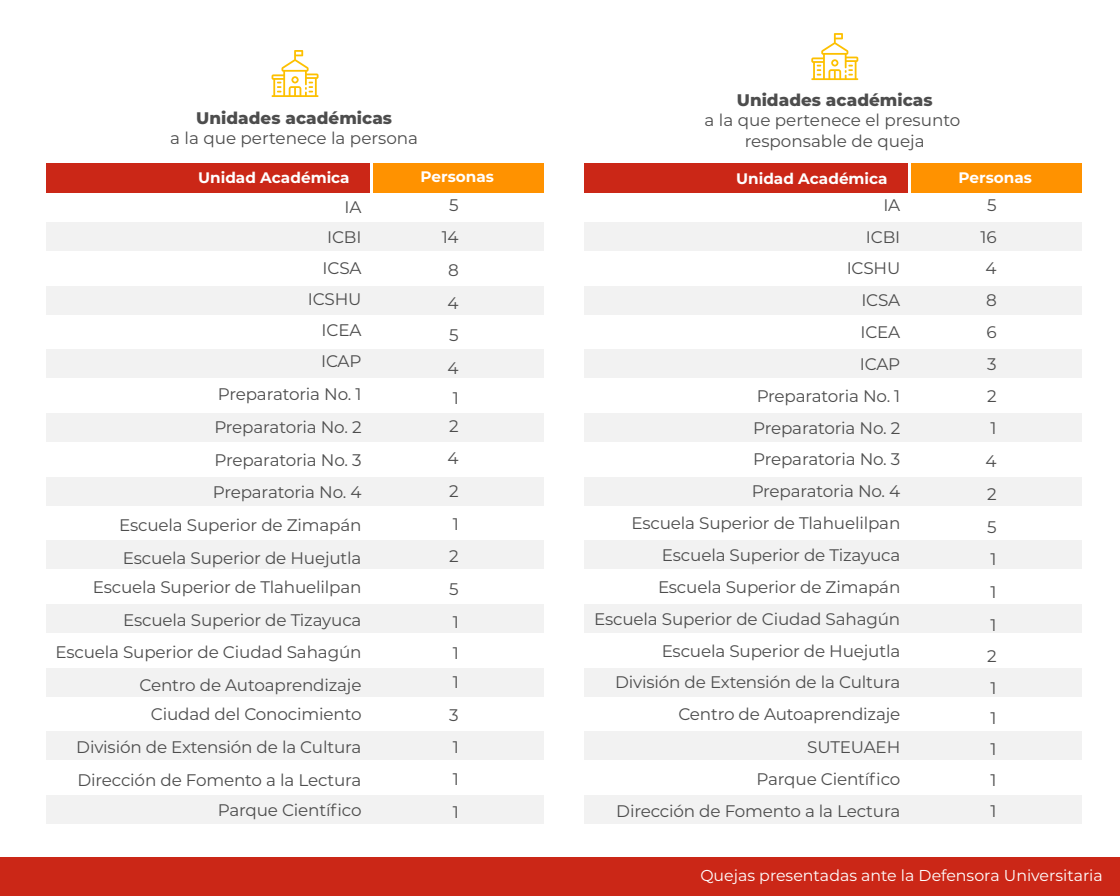
<style>
.page{position:relative;width:1120px;height:896px;background:#fff}
.page>*{position:absolute;margin:0;border:0;box-sizing:border-box;transform-origin:0 0}
.t1{font:16.8px/32.7px "Montserrat";letter-spacing:-.01em;color:#4d4d4d;text-align:justify}
.t2{font:800 16.8px "Montserrat";color:#4d4d4d}
.t3{font:15.75px "Montserrat";color:#fff}
.t4{font:700 15.22px "Montserrat";color:#fff}
</style>
<div class="page">
<div style="left:47px;top:222px;width:497px;height:29px;background:#f2f2f2"></div>
<div style="left:47px;top:286px;width:497px;height:29px;background:#f2f2f2"></div>
<div style="left:47px;top:349px;width:497px;height:29px;background:#f2f2f2"></div>
<div style="left:47px;top:413px;width:497px;height:29px;background:#f2f2f2"></div>
<div style="left:47px;top:477px;width:497px;height:29px;background:#f2f2f2"></div>
<div style="left:47px;top:540px;width:497px;height:29px;background:#f2f2f2"></div>
<div style="left:47px;top:604px;width:497px;height:29px;background:#f2f2f2"></div>
<div style="left:47px;top:668px;width:497px;height:29px;background:#f2f2f2"></div>
<div style="left:47px;top:731px;width:497px;height:29px;background:#f2f2f2"></div>
<div style="left:47px;top:795px;width:497px;height:29px;background:#f2f2f2"></div>
<div style="left:47px;top:163px;width:323px;height:30px;background:#cb2717"></div>
<div style="left:373px;top:163px;width:171px;height:30px;background:#ff9200"></div>
<svg style="left:272px;top:50px;width:47px;height:47px"></svg>
<div style="left:585px;top:222px;width:497px;height:29px;background:#f2f2f2"></div>
<div style="left:585px;top:286px;width:497px;height:29px;background:#f2f2f2"></div>
<div style="left:585px;top:349px;width:497px;height:29px;background:#f2f2f2"></div>
<div style="left:585px;top:413px;width:497px;height:29px;background:#f2f2f2"></div>
<div style="left:585px;top:477px;width:497px;height:29px;background:#f2f2f2"></div>
<div style="left:585px;top:540px;width:497px;height:29px;background:#f2f2f2"></div>
<div style="left:585px;top:604px;width:497px;height:29px;background:#f2f2f2"></div>
<div style="left:585px;top:668px;width:497px;height:29px;background:#f2f2f2"></div>
<div style="left:585px;top:731px;width:497px;height:29px;background:#f2f2f2"></div>
<div style="left:585px;top:795px;width:497px;height:29px;background:#f2f2f2"></div>
<div style="left:585px;top:163px;width:323px;height:30px;background:#cb2717"></div>
<div style="left:911px;top:163px;width:171px;height:30px;background:#ff9200"></div>
<svg style="left:811px;top:33px;width:47px;height:47px"></svg>
<div style="left:0;top:858px;width:1120px;height:38px;background:#cb2717"></div>
<p class="t2" style="left:196px;top:106px;width:197px">Unidades académicas</p>
<p class="t1" style="left:170px;top:121px;width:249px">a la que pertenece la persona</p>
<p class="t4" style="left:198px;top:167px;width:153px">Unidad Académica</p>
<p class="t4" style="left:421px;top:166px;width:75px">Personas</p>
<p class="t1" style="left:323px;top:192px;width:40px;line-height:30.2px;text-indent:22px">IA ICBI ICSA</p>
<p class="t1" style="left:321px;top:283px;width:42px;line-height:31px;text-indent:-13px">ICSHU ICEA ICAP</p>
<p class="t1" style="left:119px;top:377px;width:244px;text-align:right">Preparatoria No. 1<br>Preparatoria No. 2<br>Preparatoria No. 3<br>Preparatoria No. 4<br>Escuela Superior de Zimapán<br>Escuela Superior de Huejutla</p>
<p class="t1" style="left:55px;top:570px;width:308px;text-align:right">Escuela Superior de Tlahuelilpan<br>Escuela Superior de Tizayuca<br>Escuela Superior de Ciudad Sahagún<br>Centro de Autoaprendizaje</p>
<p class="t1" style="left:76px;top:697px;width:287px;text-indent:74px">Ciudad del Conocimiento División de Extensión de la Cultura Dirección de Fomento a la Lectura</p>
<p class="t1" style="left:218px;top:793px;width:145px">Parque Científico</p>
<p class="t1" style="left:442px;top:188px;width:18px;text-align:center">5<br>14<br>8<br>4<br>5<br>4</p>
<p class="t1" style="left:449px;top:384px;width:11px;line-height:27.7px">1<br>2</p>
<p class="t1" style="left:448px;top:442px;width:13px">4<br>2<br>1<br>2<br>5<br>1</p>
<p class="t1" style="left:453px;top:638px;width:8px;line-height:29.3px">1<br>1</p>
<p class="t1" style="left:449px;top:698px;width:11px;line-height:32.4px">3<br>1<br>1<br>1</p>
<p class="t2" style="left:737px;top:88px;width:197px">Unidades académicas</p>
<p class="t1" style="left:705px;top:110px;width:257px;line-height:20.1px;text-align:center">a la que pertenece el presunto responsable de queja</p>
<p class="t4" style="left:736px;top:167px;width:153px">Unidad Académica</p>
<p class="t4" style="left:959px;top:166px;width:75px">Personas</p>
<p class="t1" style="left:981px;top:188px;width:18px;line-height:32.2px;text-align:center">5<br>16<br>4<br>8<br>6<br>3<br>2<br>1<br>4<br>2<br>5<br>1<br>1<br>1<br>2<br>1</p>
<p class="t1" style="left:991px;top:702px;width:8px;line-height:31px">1<br>1<br>1<br>1</p>
<p class="t1" style="left:594px;top:188px;width:308px;line-height:31.9px;text-align:right">IA<br>ICBI<br>ICSHU<br>ICSA<br>ICEA<br>ICAP<br>Preparatoria No. 1<br>Preparatoria No. 2<br>Preparatoria No. 3<br>Preparatoria No. 4<br>Escuela Superior de Tlahuelilpan<br>Escuela Superior de Tizayuca<br>Escuela Superior de Zimapán<br>Escuela Superior de Ciudad Sahagún<br>Escuela Superior de Huejutla<br>División de Extensión de la Cultura<br>Centro de Autoaprendizaje<br>SUTEUAEH<br>Parque Científico<br>Dirección de Fomento a la Lectura</p>
<p class="t3" style="left:700px;top:865px;width:404px">Quejas presentadas ante la Defensora Universitaria</p>
</div>
